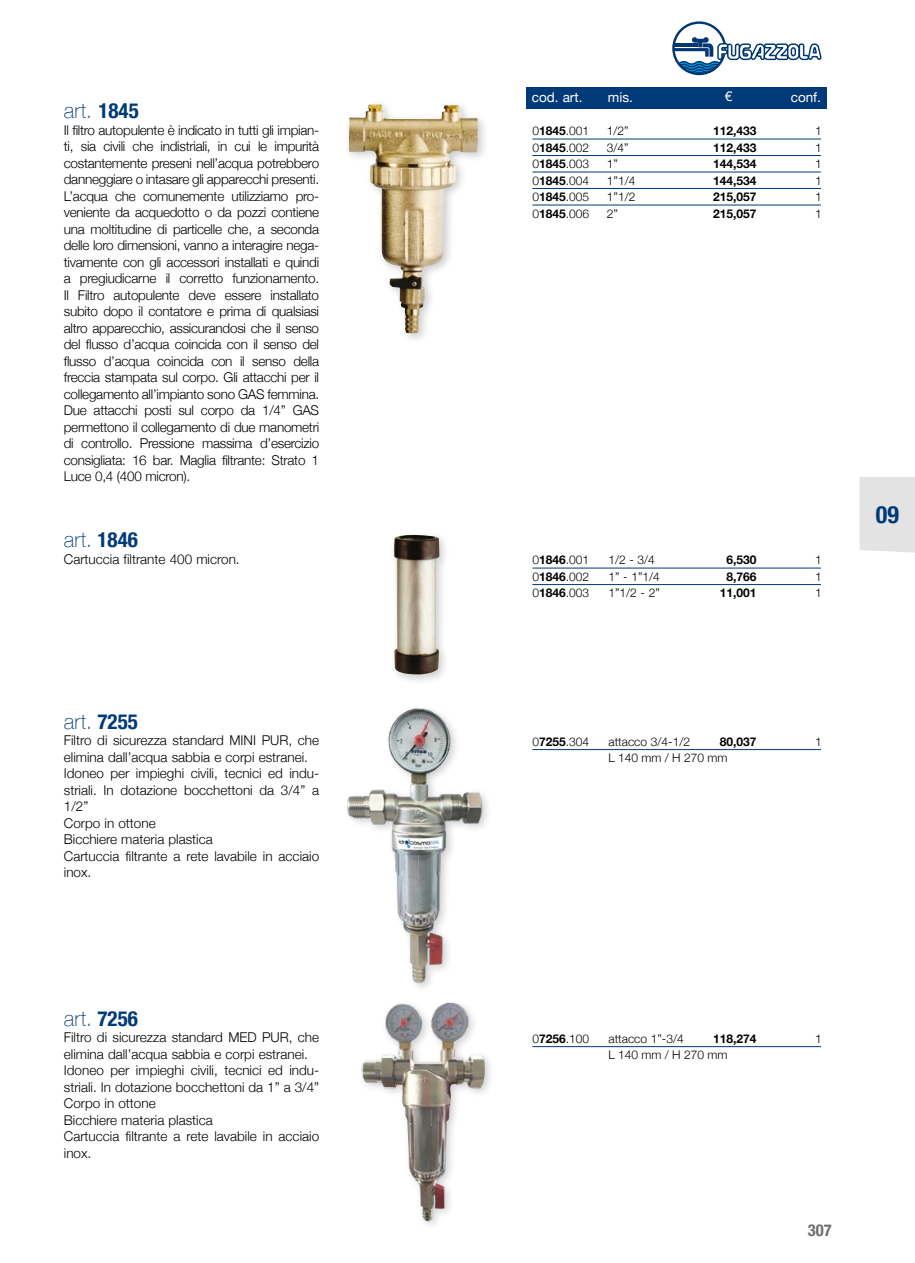
<style>
.page{position:relative;width:915px;height:1263px;background:#fff}
.page>*{position:absolute;margin:0;border:0;box-sizing:border-box;transform-origin:0 0}
.t1{font:700 condensed 24px "Helvetica Neue";color:#003a78}
.codici_articolo{font:100 21px "Helvetica Neue";letter-spacing:.015em;color:#003a78}
.t2{font:700 condensed 16.5px "Helvetica Neue";color:#706f6f}
.codici_articolo-2{font:300 13.5px/16.5px "Helvetica Neue";color:#000}
.t3{font:13.5px "Helvetica Neue";color:#fff}
.t4{font:300 12px "Helvetica Neue";color:#000}
.t5{font:700 12px "Helvetica Neue";color:#000}
.s1{font-weight:700;font-stretch:condensed}
.s2{font-weight:700}
</style>
<div class="page">
<div style="left:526px;top:87px;width:299px;height:21px;background:#003a78"></div>
<svg style="left:672px;top:21px;width:149px;height:54px"></svg>
<hr style="left:532px;top:139px;width:288px;height:1px;background:#003a78">
<hr style="left:532px;top:155px;width:288px;height:1px;background:#003a78">
<hr style="left:532px;top:172px;width:288px;height:1px;background:#003a78">
<hr style="left:532px;top:188px;width:288px;height:1px;background:#003a78">
<hr style="left:532px;top:205px;width:288px;height:1px;background:#003a78">
<hr style="left:532px;top:568px;width:288px;height:1px;background:#003a78">
<hr style="left:532px;top:584px;width:288px;height:1px;background:#003a78">
<hr style="left:532px;top:749px;width:288px;height:1px;background:#003a78">
<hr style="left:532px;top:1046px;width:288px;height:1px;background:#003a78">
<img style="left:349px;top:104px;width:129px;height:230px">
<div style="left:388px;top:530px;width:62px;height:156px;background:#000;opacity:.2"></div>
<img style="left:394px;top:535px;width:45px;height:140px">
<img style="left:347px;top:708px;width:141px;height:280px">
<img style="left:361px;top:1002px;width:129px;height:223px">
<div style="left:860px;top:477px;width:54px;height:76px;background:#e4e3e4"></div>
<p class="codici_articolo" style="left:64px;top:95px;width:76px">art. <span class="s1">1845</span></p>
<p class="codici_articolo-2" style="left:64px;top:121px;width:257px;text-align:justify">Il filtro autopulente è indicato in tutti gli impian&shy;ti, sia civili che indistriali, in cui le impurità costantemente preseni nell’acqua potrebbero danneggiare o intasare gli apparecchi presenti.<br>L’acqua che comunemente utilizziamo pro&shy;veniente da acquedotto o da pozzi contiene una moltitudine di particelle che, a seconda delle loro dimensioni, vanno a interagire nega&shy;tivamente con gli accessori installati e quindi a pregiudicarne il corretto funzionamento.<br>Il Filtro autopulente deve essere installato subito dopo il contatore e prima di qualsiasi altro apparecchio, assicurandosi che il senso del flusso d’acqua coincida con il senso del flusso d’acqua coincida con il senso della freccia stampata sul corpo. Gli attacchi per il collegamento all’impianto sono GAS femmina.<br>Due attacchi posti sul corpo da 1/4” GAS permettono il collegamento di due manometri di controllo. Pressione massima d’esercizio consigliata: 16 bar. Maglia filtrante: Strato 1<br>Luce 0,4 (400 micron).</p>
<p class="codici_articolo" style="left:64px;top:524px;width:76px">art. <span class="s1">1846</span></p>
<p class="codici_articolo-2" style="left:64px;top:550px;width:177px">Cartuccia filtrante 400 micron.</p>
<p class="codici_articolo" style="left:64px;top:705px;width:76px">art. <span class="s1">7255</span></p>
<p class="codici_articolo-2" style="left:64px;top:731px;width:257px">Filtro di sicurezza standard MINI PUR, che elimina dall’acqua sabbia e corpi estranei.</p>
<p class="codici_articolo-2" style="left:64px;top:764px;width:257px;text-align:justify">Idoneo per impieghi civili, tecnici ed indu&shy;striali. In dotazione bocchettoni da 3/4” a 1/2”</p>
<p class="codici_articolo-2" style="left:64px;top:814px;width:93px">Corpo in ottone</p>
<p class="codici_articolo-2" style="left:64px;top:830px;width:150px">Bicchiere materia plastica</p>
<p class="codici_articolo-2" style="left:64px;top:847px;width:257px">Cartuccia filtrante a rete lavabile in acciaio inox.</p>
<p class="codici_articolo" style="left:64px;top:1002px;width:76px">art. <span class="s1">7256</span></p>
<p class="codici_articolo-2" style="left:64px;top:1028px;width:257px">Filtro di sicurezza standard MED PUR, che elimina dall’acqua sabbia e corpi estranei.</p>
<p class="codici_articolo-2" style="left:64px;top:1061px;width:257px">Idoneo per impieghi civili, tecnici ed indu&shy;striali. In dotazione bocchettoni da 1” a 3/4”</p>
<p class="codici_articolo-2" style="left:64px;top:1094px;width:93px">Corpo in ottone</p>
<p class="codici_articolo-2" style="left:64px;top:1111px;width:150px">Bicchiere materia plastica</p>
<p class="codici_articolo-2" style="left:64px;top:1127px;width:257px">Cartuccia filtrante a rete lavabile in acciaio inox.</p>
<p class="t3" style="left:531px;top:87px;width:52px">cod. art.</p>
<p class="t3" style="left:607px;top:87px;width:27px">mis.</p>
<p class="t3" style="left:724px;top:86px;width:9px">€</p>
<p class="t3" style="left:790px;top:87px;width:32px">conf.</p>
<p class="t4" style="left:532px;top:121px;width:58px">0<span class="s2">1845</span>.001</p>
<p class="t4" style="left:606px;top:121px;width:23px">1/2”</p>
<p class="t5" style="left:712px;top:122px;width:45px">112,433</p>
<p class="t4" style="left:814px;top:121px;width:8px">1</p>
<p class="t4" style="left:532px;top:138px;width:58px">0<span class="s2">1845</span>.002</p>
<p class="t4" style="left:606px;top:138px;width:23px">3/4”</p>
<p class="t5" style="left:712px;top:138px;width:45px">112,433</p>
<p class="t4" style="left:814px;top:138px;width:8px">1</p>
<p class="t4" style="left:532px;top:154px;width:58px">0<span class="s2">1845</span>.003</p>
<p class="t4" style="left:606px;top:154px;width:13px">1”</p>
<p class="t5" style="left:712px;top:155px;width:45px">144,534</p>
<p class="t4" style="left:814px;top:154px;width:8px">1</p>
<p class="t4" style="left:532px;top:171px;width:58px">0<span class="s2">1845</span>.004</p>
<p class="t4" style="left:606px;top:171px;width:30px">1”1/4</p>
<p class="t5" style="left:712px;top:171px;width:45px">144,534</p>
<p class="t4" style="left:814px;top:171px;width:8px">1</p>
<p class="t4" style="left:532px;top:187px;width:58px">0<span class="s2">1845</span>.005</p>
<p class="t4" style="left:606px;top:187px;width:30px">1”1/2</p>
<p class="t5" style="left:712px;top:188px;width:45px">215,057</p>
<p class="t4" style="left:814px;top:187px;width:8px">1</p>
<p class="t4" style="left:532px;top:204px;width:58px">0<span class="s2">1845</span>.006</p>
<p class="t4" style="left:606px;top:204px;width:13px">2”</p>
<p class="t5" style="left:712px;top:204px;width:45px">215,057</p>
<p class="t4" style="left:814px;top:204px;width:8px">1</p>
<p class="t4" style="left:532px;top:550px;width:58px">0<span class="s2">1846</span>.001</p>
<p class="t4" style="left:608px;top:550px;width:48px">1/2 - 3/4</p>
<p class="t5" style="left:726px;top:551px;width:32px">6,530</p>
<p class="t4" style="left:814px;top:550px;width:8px">1</p>
<p class="t4" style="left:532px;top:567px;width:58px">0<span class="s2">1846</span>.002</p>
<p class="t4" style="left:608px;top:567px;width:53px">1” - 1”1/4</p>
<p class="t5" style="left:726px;top:567px;width:32px">8,766</p>
<p class="t4" style="left:814px;top:567px;width:8px">1</p>
<p class="t4" style="left:532px;top:583px;width:58px">0<span class="s2">1846</span>.003</p>
<p class="t4" style="left:608px;top:583px;width:53px">1”1/2 - 2”</p>
<p class="t5" style="left:719px;top:584px;width:38px">11,001</p>
<p class="t4" style="left:814px;top:583px;width:8px">1</p>
<p class="t4" style="left:532px;top:732px;width:58px">0<span class="s2">7255</span>.304</p>
<p class="t4" style="left:608px;top:732px;width:83px">attacco 3/4-1/2</p>
<p class="t5" style="left:719px;top:732px;width:38px">80,037</p>
<p class="t4" style="left:814px;top:732px;width:8px">1</p>
<p class="t4" style="left:608px;top:748px;width:120px">L 140 mm / H 270 mm</p>
<h1 class="t1" style="left:875px;top:494px;width:25px">09</h1>
<p class="t4" style="left:532px;top:1029px;width:58px">0<span class="s2">7256</span>.100</p>
<p class="t4" style="left:608px;top:1029px;width:77px">attacco 1”-3/4</p>
<p class="t5" style="left:712px;top:1029px;width:45px">118,274</p>
<p class="t4" style="left:814px;top:1029px;width:8px">1</p>
<p class="t4" style="left:608px;top:1045px;width:120px">L 140 mm / H 270 mm</p>
<p class="t2" style="left:807px;top:1217px;width:25px">307</p>
</div>
